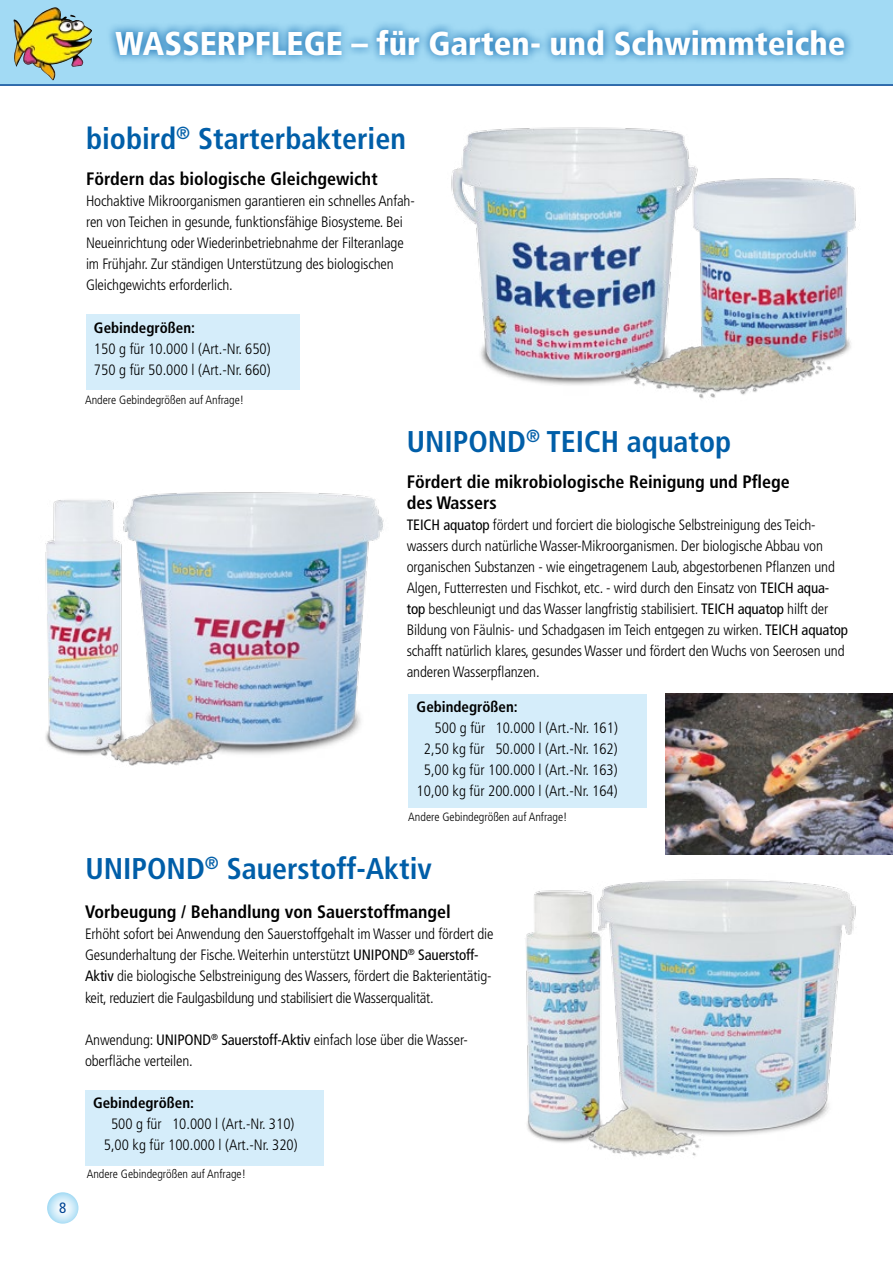
<style>
.page{position:relative;width:893px;height:1263px;background:#fff}
.page>*{position:absolute;margin:0;border:0;box-sizing:border-box;transform-origin:0 0}
.t1{font:900 condensed 33px "Frutiger";color:#fff}
.t2{font:700 condensed 30px "Frutiger";color:#005ea8}
.t3{font:700 condensed 18px/21px "Frutiger";color:#000}
.t4{font:300 condensed 15px/21px "Frutiger";letter-spacing:-.01em;color:#000}
.t5{font:700 condensed 15px "Frutiger";color:#000}
.t6{font:condensed 15px "Frutiger";color:#004494}
.t7{font:300 condensed 12px "Frutiger";color:#000}
.s1{font-weight:400}
</style>
<div class="page">
<div style="left:0;top:0;width:893px;height:85px;background:#a2daf4"></div>
<svg style="left:47px;top:1192px;width:31px;height:32px"></svg>
<img style="left:13px;top:7px;width:79px;height:73px">
<hr style="left:0;top:84px;width:893px;height:2px;background:#004494">
<img style="left:451px;top:127px;width:238px;height:258px">
<img style="left:611px;top:160px;width:245px;height:239px">
<div style="left:86px;top:315px;width:213px;height:75px;background:#d5edfa"></div>
<img style="left:45px;top:500px;width:48px;height:256px">
<img style="left:93px;top:492px;width:291px;height:274px">
<div style="left:409px;top:694px;width:238px;height:114px;background:#d5edfa"></div>
<svg style="left:109px;top:24px;width:742px;height:37px"></svg>
<img style="left:526px;top:890px;width:54px;height:253px">
<img style="left:580px;top:879px;width:276px;height:278px">
<img style="left:665px;top:694px;width:228px;height:160px">
<div style="left:85px;top:1090px;width:238px;height:75px;background:#d5edfa"></div>
<h1 class="t1" style="left:115px;top:24px;width:731px">WASSERPFLEGE – für Garten- und Schwimmteiche</h1>
<p class="t6" style="left:59px;top:1199px;width:9px">8</p>
<h2 class="t2" style="left:86px;top:121px;width:321px">biobird<sup>®</sup> Starterbakterien</h2>
<p class="t3" style="left:86px;top:168px;width:293px">Fördern das biologische Gleichgewicht</p>
<p class="t4" style="left:86px;top:190px;width:330px">Hochaktive Mikroorganismen garantieren ein schnelles Anfah&shy;ren von Teichen in gesunde, funktionsfähige Biosysteme. Bei Neueinrichtung oder Wiederinbetriebnahme der Filteranlage im Frühjahr. Zur ständigen Unterstützung des biologischen Gleichgewichts erforderlich.</p>
<p class="t5" style="left:94px;top:319px;width:103px">Gebindegrößen:</p>
<p class="t4" style="left:94px;top:338px;width:178px">150 g für 10.000 l (Art.-Nr. 650)<br>750 g für 50.000 l (Art.-Nr. 660)</p>
<p class="t7" style="left:85px;top:393px;width:161px">Andere Gebindegrößen auf Anfrage!</p>
<h2 class="t2" style="left:407px;top:424px;width:326px">UNIPOND<sup>®</sup> TEICH aquatop</h2>
<p class="t3" style="left:407px;top:471px;width:385px">Fördert die mikrobiologische Reinigung und Pflege des Wassers</p>
<p class="t4" style="left:407px;top:514px;width:443px"><span class="s1">TEICH aquatop</span> fördert und forciert die biologische Selbstreinigung des Teich&shy;wassers durch natürliche Wasser-Mikroorganismen. Der biologische Abbau von organischen Substanzen - wie eingetragenem Laub, abgestorbenen Pflanzen und Algen, Futterresten und Fischkot, etc. - wird durch den Einsatz von <span class="s1">TEICH aqua&shy;top</span> beschleunigt und das Wasser langfristig stabilisiert. <span class="s1">TEICH aquatop</span> hilft der Bildung von Fäulnis- und Schadgasen im Teich entgegen zu wirken. <span class="s1">TEICH aquatop </span>schafft natürlich klares, gesundes Wasser und fördert den Wuchs von Seerosen und anderen Wasserpflanzen.</p>
<p class="t5" style="left:417px;top:698px;width:103px">Gebindegrößen:</p>
<p class="t4" style="left:417px;top:718px;width:203px;text-align:right">500 g für 10.000 l (Art.-Nr. 161)<br>2,50 kg für 50.000 l (Art.-Nr. 162)<br>5,00 kg für 100.000 l (Art.-Nr. 163)<br>10,00 kg für 200.000 l (Art.-Nr. 164)</p>
<p class="t7" style="left:408px;top:810px;width:161px">Andere Gebindegrößen auf Anfrage!</p>
<h2 class="t2" style="left:85px;top:851px;width:348px">UNIPOND<sup>®</sup> Sauerstoff-Aktiv</h2>
<p class="t3" style="left:85px;top:902px;width:367px">Vorbeugung / Behandlung von Sauerstoffmangel</p>
<p class="t4" style="left:85px;top:924px;width:410px">Erhöht sofort bei Anwendung den Sauerstoffgehalt im Wasser und fördert die Gesunderhaltung der Fische. Weiterhin unterstützt <span class="s1">UNIPOND</span><sup>®</sup> <span class="s1">Sauerstoff-Aktiv</span> die biologische Selbstreinigung des Wassers, fördert die Bakterientätig&shy;keit, reduziert die Faulgasbildung und stabilisiert die Wasserqualität.</p>
<p class="t4" style="left:85px;top:1029px;width:384px">Anwendung: <span class="s1">UNIPOND</span><sup>®</sup> <span class="s1">Sauerstoff-Aktiv</span> einfach lose über die Wasser&shy;oberfläche verteilen.</p>
<p class="t5" style="left:93px;top:1094px;width:103px">Gebindegrößen:</p>
<p class="t4" style="left:104px;top:1114px;width:195px;text-align:center">500 g für 10.000 l (Art.-Nr. 310)<br>5,00 kg für 100.000 l (Art.-Nr. 320)</p>
<p class="t7" style="left:87px;top:1167px;width:161px">Andere Gebindegrößen auf Anfrage!</p>
</div>
